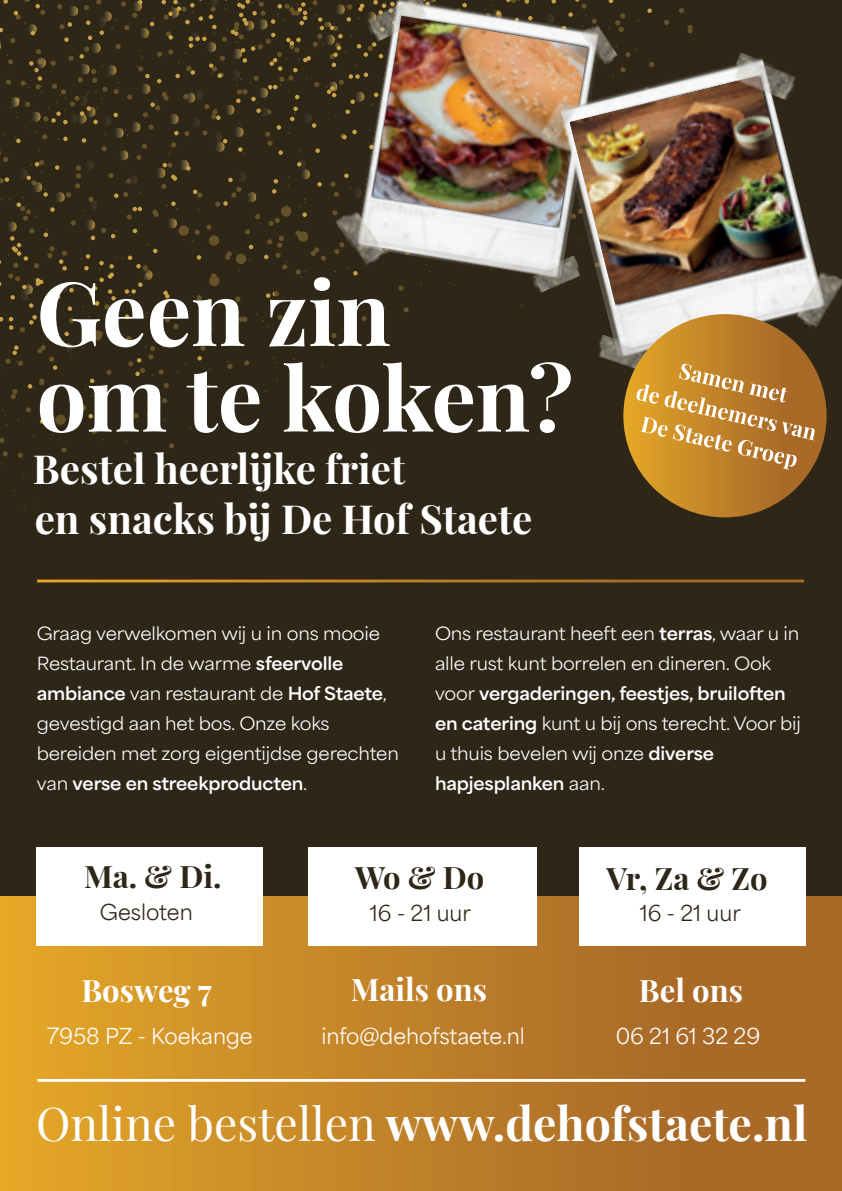
<style>
.page{position:relative;width:842px;height:1191px;background:#2e2617}
.page>*{position:absolute;margin:0;border:0;box-sizing:border-box;transform-origin:0 0}
.t1{font:700 88.8px/85.6px "Playfair Display";letter-spacing:-.005em;color:#fff}
.t2{font:700 46.4px "Playfair Display";color:#fff}
.t3{font:700 40.2px/49.6px "Playfair Display";color:#fff}
.t4{font:700 31px "Playfair Display";color:#fff}
.t5{font:700 31px "Playfair Display";color:#2e2617}
.t6{font:20.6px "Area Normal";color:#fff}
.t7{font:20.6px "Area Normal";color:#2e2617}
.t8{font:17.2px/30px "Area Normal";letter-spacing:-.01em;color:#fff;scale:1.07 1}
.s1{font-weight:700}
.s2{font-weight:400}
</style>
<div class="page">
<svg style="left:647px;top:8px;width:5px;height:5px"></svg>
<svg style="left:609px;top:0;width:4px;height:3px"></svg>
<svg style="left:687px;top:25px;width:6px;height:8px"></svg>
<svg style="left:625px;top:49px;width:12px;height:7px"></svg>
<svg style="left:664px;top:20px;width:5px;height:5px"></svg>
<svg style="left:679px;top:8px;width:5px;height:5px"></svg>
<svg style="left:615px;top:13px;width:10px;height:19px"></svg>
<svg style="left:0;top:0;width:523px;height:464px"></svg>
<div style="left:0;top:896px;width:842px;height:295px;background:linear-gradient(to right,#e2a528,#9f6028)"></div>
<div style="left:37px;top:847px;width:226px;height:98px;background:#fff"></div>
<div style="left:309px;top:847px;width:228px;height:98px;background:#fff"></div>
<div style="left:579px;top:847px;width:226px;height:98px;background:#fff"></div>
<hr style="left:38px;top:1079px;width:767px;height:2px;background:#fff">
<hr style="left:37px;top:579px;width:767px;height:3px;background:#fff">
<img style="left:355px;top:0;width:242px;height:281px">
<img style="left:335px;top:208px;width:51px;height:60px">
<img style="left:588px;top:23px;width:31px;height:33px">
<img style="left:530px;top:255px;width:25px;height:38px">
<img style="left:364px;top:0;width:66px;height:43px">
<img style="left:373px;top:16px;width:215px;height:211px">
<img style="left:555px;top:56px;width:261px;height:304px">
<img style="left:570px;top:76px;width:234px;height:228px">
<img style="left:795px;top:268px;width:47px;height:62px">
<img style="left:540px;top:99px;width:37px;height:45px">
<img style="left:595px;top:334px;width:54px;height:37px">
<img style="left:730px;top:52px;width:68px;height:49px">
<div style="left:623px;top:314px;width:203px;height:203px;background:linear-gradient(to right,#dea229,#a06028);border-radius:102px"></div>
<svg style="left:636px;top:364px;width:179px;height:106px;background:#c79043"></svg>
<h1 class="t1" style="left:37px;top:262px;width:538px">Geen zin<br>om te koken?</h1>
<h3 class="t3" style="left:33px;top:440px;width:501px">Bestel heerlĳke friet<br>en snacks bĳ De Hof Staete</h3>
<p class="t8" style="left:37px;top:616px;width:340px">Graag verwelkomen wij u in ons mooie Restaurant. In de warme <span class="s1">sfeervolle ambiance</span> van restaurant de <span class="s1">Hof Staete</span>, gevestigd aan het bos. Onze koks bereiden met zorg eigentijdse gerechten van <span class="s1">verse en streekproducten</span>.</p>
<p class="t8" style="left:435px;top:616px;width:345px">Ons restaurant heeft een <span class="s1">terras</span>, waar u in alle rust kunt borrelen en dineren. Ook voor <span class="s1">vergaderingen, feestjes, bruiloften en catering</span> kunt u bij ons terecht. Voor bij u thuis bevelen wij onze <span class="s1">diverse hapjesplanken</span> aan.</p>
<h3 class="t5" style="left:84px;top:852px;width:139px">Ma. &amp; Di.</h3>
<p class="t7" style="left:100px;top:894px;width:94px">Gesloten</p>
<h3 class="t5" style="left:355px;top:852px;width:131px">Wo &amp; Do</h3>
<p class="t7" style="left:370px;top:894px;width:103px">16 - 21 uur</p>
<h3 class="t5" style="left:606px;top:853px;width:163px">Vr, Za &amp; Zo</h3>
<p class="t7" style="left:640px;top:895px;width:103px">16 - 21 uur</p>
<h3 class="t4" style="left:81px;top:965px;width:132px">Bosweg 7</h3>
<h3 class="t4" style="left:351px;top:965px;width:138px">Mails ons</h3>
<h3 class="t4" style="left:639px;top:966px;width:106px">Bel ons</h3>
<p class="t6" style="left:47px;top:1018px;width:207px">7958 PZ - Koekange</p>
<p class="t6" style="left:321px;top:1018px;width:205px">info@dehofstaete.nl</p>
<p class="t6" style="left:616px;top:1018px;width:146px">06 21 61 32 29</p>
<h2 class="t2" style="left:36px;top:1086px;width:773px"><span class="s2">Online bestellen</span> www.dehofstaete.nl</h2>
</div>
